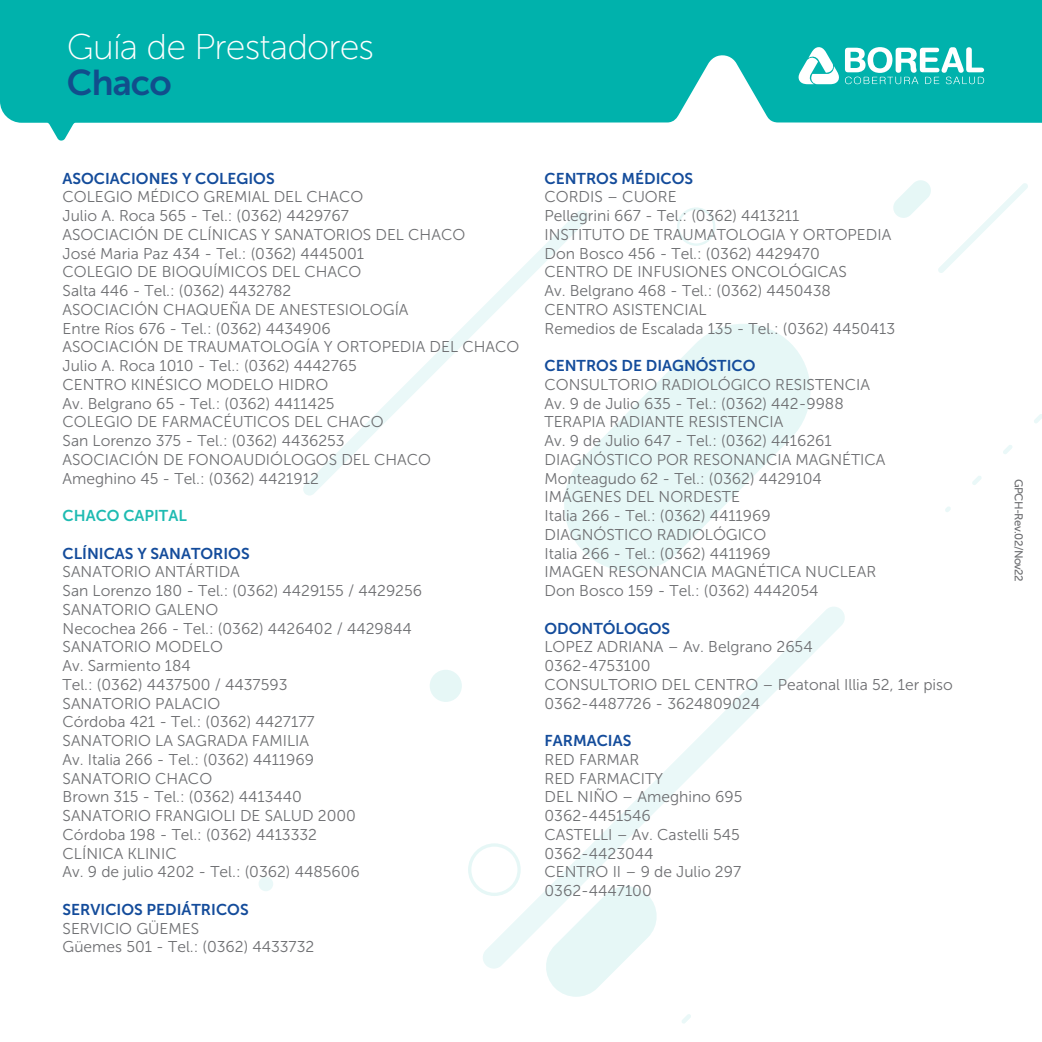
<style>
.page{position:relative;width:1042px;height:1042px;background:#fff}
.page>*{position:absolute;margin:0;border:0;box-sizing:border-box;transform-origin:0 0}
.t1{font:35.7px "Museo Sans 100";letter-spacing:-.025em;color:#fff}
.t2{font:35.7px "Museo Sans 700";letter-spacing:-.025em;color:#114e8c}
.t3{font:15.58px/18.7px "Museo Sans 300";color:#6e6f72}
.t4{font:15.58px "Museo Sans 700";color:#144c9b}
.t5{font:15.58px "Museo Sans 700";color:#1fbbb2}
.t6{font:11.38px "Museo Sans 500";letter-spacing:-.05em;color:#6d6e71}
</style>
<div class="page">
<svg style="left:938px;top:183px;width:90px;height:90px"></svg>
<svg style="left:303px;top:210px;width:285px;height:285px"></svg>
<svg style="left:682px;top:1014px;width:9px;height:10px"></svg>
<svg style="left:945px;top:414px;width:97px;height:98px"></svg>
<svg style="left:546px;top:968px;width:71px;height:29px"></svg>
<svg style="left:893px;top:180px;width:38px;height:38px"></svg>
<div style="left:258px;top:876px;width:15px;height:15px;background:#eaf8f8;border-radius:50%"></div>
<svg style="left:483px;top:607px;width:362px;height:361px"></svg>
<svg style="left:468px;top:843px;width:53px;height:53px"></svg>
<svg style="left:677px;top:207px;width:38px;height:39px"></svg>
<div style="left:430px;top:670px;width:32px;height:32px;background:#e6f7f6;border-radius:50%"></div>
<svg style="left:557px;top:317px;width:254px;height:255px;fill:#e6f7f6"></svg>
<svg style="left:0;top:0;width:1042px;height:141px;fill:#00b2ac"></svg>
<svg style="left:798px;top:47px;width:41px;height:37px"></svg>
<svg style="left:845px;top:47px;width:139px;height:37px"></svg>
<h1 class="t1" style="left:67px;top:28px;width:309px">Guía de Prestadores</h1>
<h1 class="t2" style="left:67px;top:63px;width:106px">Chaco</h1>
<p class="t4" style="left:63px;top:170px;width:214px">ASOCIACIONES Y COLEGIOS</p>
<p class="t3" style="left:63px;top:188px;width:458px">COLEGIO MÉDICO GREMIAL DEL CHACO<br>Julio A. Roca 565 - Tel.: (0362) 4429767<br>ASOCIACIÓN DE CLÍNICAS Y SANATORIOS DEL CHACO<br>José Maria Paz 434 - Tel.: (0362) 4445001<br>COLEGIO DE BIOQUÍMICOS DEL CHACO<br>Salta 446 - Tel.: (0362) 4432782<br>ASOCIACIÓN CHAQUEÑA DE ANESTESIOLOGÍA<br>Entre Ríos 676 - Tel.: (0362) 4434906<br>ASOCIACIÓN DE TRAUMATOLOGÍA Y ORTOPEDIA DEL CHACO Julio A. Roca 1010 - Tel.: (0362) 4442765<br>CENTRO KINÉSICO MODELO HIDRO<br>Av. Belgrano 65 - Tel.: (0362) 4411425<br>COLEGIO DE FARMACÉUTICOS DEL CHACO<br>San Lorenzo 375 - Tel.: (0362) 4436253<br>ASOCIACIÓN DE FONOAUDIÓLOGOS DEL CHACO<br>Ameghino 45 - Tel.: (0362) 4421912</p>
<p class="t5" style="left:63px;top:507px;width:126px">CHACO CAPITAL</p>
<p class="t4" style="left:63px;top:544px;width:189px">CLÍNICAS Y SANATORIOS</p>
<p class="t3" style="left:63px;top:563px;width:361px">SANATORIO ANTÁRTIDA<br>San Lorenzo 180 - Tel.: (0362) 4429155 / 4429256<br>SANATORIO GALENO<br>Necochea 266 - Tel.: (0362) 4426402 / 4429844<br>SANATORIO MODELO<br>Av. Sarmiento 184<br>Tel.: (0362) 4437500 / 4437593<br>SANATORIO PALACIO<br>Córdoba 421 - Tel.: (0362) 4427177<br>SANATORIO LA SAGRADA FAMILIA<br>Av. Italia 266 - Tel.: (0362) 4411969<br>SANATORIO CHACO<br>Brown 315 - Tel.: (0362) 4413440<br>SANATORIO FRANGIOLI DE SALUD 2000<br>Córdoba 198 - Tel.: (0362) 4413332<br>CLÍNICA KLINIC<br>Av. 9 de julio 4202 - Tel.: (0362) 4485606</p>
<p class="t4" style="left:63px;top:901px;width:187px">SERVICIOS PEDIÁTRICOS</p>
<p class="t3" style="left:63px;top:919px;width:253px">SERVICIO GÜEMES<br>Güemes 501 - Tel.: (0362) 4433732</p>
<p class="t4" style="left:544px;top:170px;width:150px">CENTROS MÉDICOS</p>
<p class="t3" style="left:544px;top:188px;width:352px">CORDIS – CUORE<br>Pellegrini 667 - Tel.: (0362) 4413211<br>INSTITUTO DE TRAUMATOLOGIA Y ORTOPEDIA Don Bosco 456 - Tel.: (0362) 4429470<br>CENTRO DE INFUSIONES ONCOLÓGICAS<br>Av. Belgrano 468 - Tel.: (0362) 4450438<br>CENTRO ASISTENCIAL<br>Remedios de Escalada 135 - Tel.: (0362) 4450413</p>
<p class="t4" style="left:544px;top:357px;width:212px">CENTROS DE DIAGNÓSTICO</p>
<p class="t3" style="left:544px;top:375px;width:342px">CONSULTORIO RADIOLÓGICO RESISTENCIA Av. 9 de Julio 635 - Tel.: (0362) 442-9988<br>TERAPIA RADIANTE RESISTENCIA<br>Av. 9 de Julio 647 - Tel.: (0362) 4416261<br>DIAGNÓSTICO POR RESONANCIA MAGNÉTICA Monteagudo 62 - Tel.: (0362) 4429104<br>IMÁGENES DEL NORDESTE<br>Italia 266 - Tel.: (0362) 4411969<br>DIAGNÓSTICO RADIOLÓGICO<br>Italia 266 - Tel.: (0362) 4411969<br>IMAGEN RESONANCIA MAGNÉTICA NUCLEAR Don Bosco 159 - Tel.: (0362) 4442054</p>
<p class="t4" style="left:544px;top:619px;width:127px">ODONTÓLOGOS</p>
<p class="t3" style="left:544px;top:638px;width:410px">LOPEZ ADRIANA – Av. Belgrano 2654<br>0362-4753100<br>CONSULTORIO DEL CENTRO – Peatonal Illia 52, 1er piso<br>0362-4487726 - 3624809024</p>
<p class="t4" style="left:544px;top:732px;width:88px">FARMACIAS</p>
<p class="t3" style="left:544px;top:750px;width:199px">RED FARMAR<br>RED FARMACITY<br>DEL NIÑO – Ameghino 695<br>0362-4451546<br>CASTELLI – Av. Castelli 545<br>0362-4423044<br>CENTRO II – 9 de Julio 297<br>0362-4447100</p>
<p class="t6" style="left:1025px;top:478px;width:105px;rotate:90deg">GPCH-Rev.02/Nov22</p>
</div>
